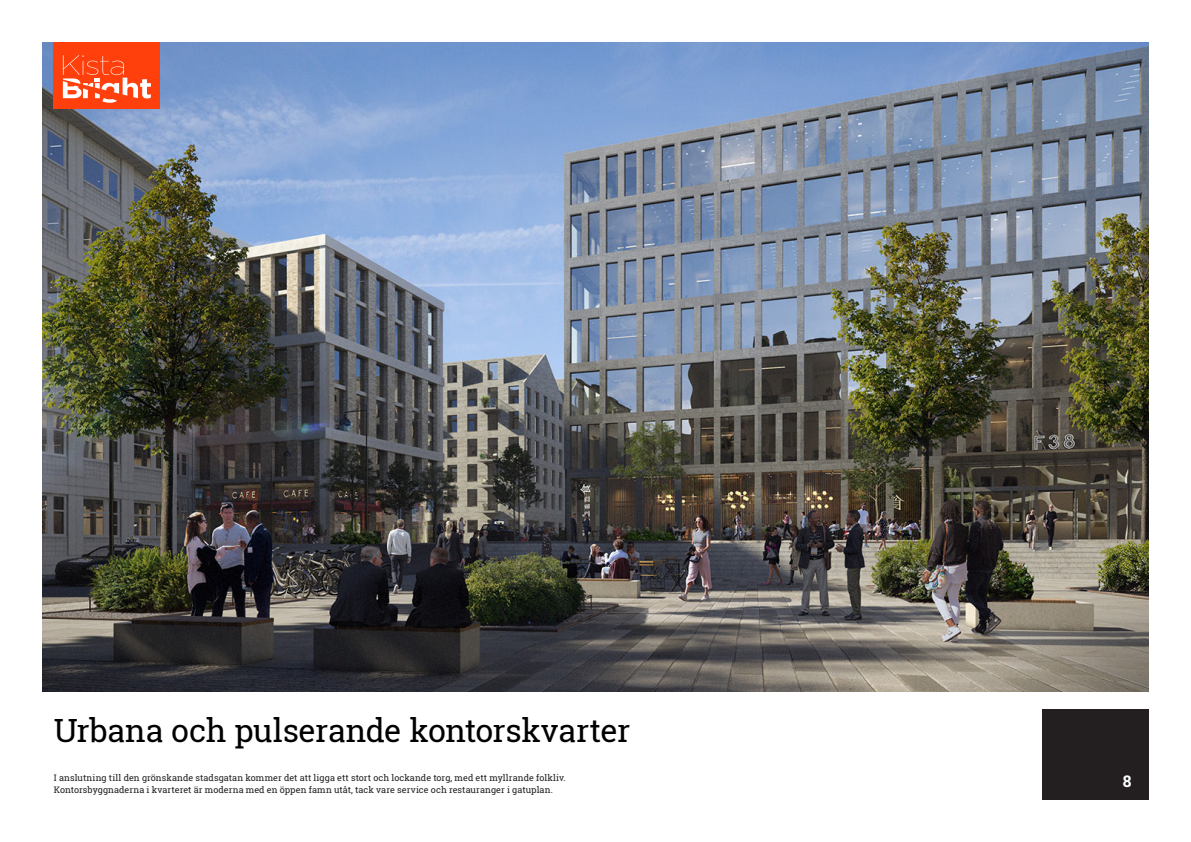
<style>
.page{position:relative;width:1191px;height:842px;background:#fff}
.page>*{position:absolute;margin:0;border:0;box-sizing:border-box;transform-origin:0 0}
.t1{font:32px "Roboto Slab";letter-spacing:-.015em;color:#000}
.t2{font:700 16px "Roboto Slab";color:#fff}
.t3{font:9px "Roboto Slab";letter-spacing:.005em;color:#231f20}
</style>
<div class="page">
<img style="left:43px;top:43px;width:1105px;height:649px">
<div style="left:54px;top:43px;width:106px;height:66px;background:#ff400d"></div>
<svg style="left:63px;top:55px;width:88px;height:48px"></svg>
<div style="left:1042px;top:709px;width:106px;height:90px;background:#231f20"></div>
<p class="t1" style="left:54px;top:709px;width:578px">Urbana och pulserande kontorskvarter</p>
<p class="t3" style="left:54px;top:772px;width:513px">I anslutning till den grönskande stadsgatan kommer det att ligga ett stort och lockande torg, med ett myllrande folkliv.</p>
<p class="t3" style="left:54px;top:784px;width:500px">Kontorsbyggnaderna i kvarteret är moderna med en öppen famn utåt, tack vare service och restauranger i gatuplan.</p>
<h2 class="t2" style="left:1122px;top:770px;width:10px">8</h2>
</div>
